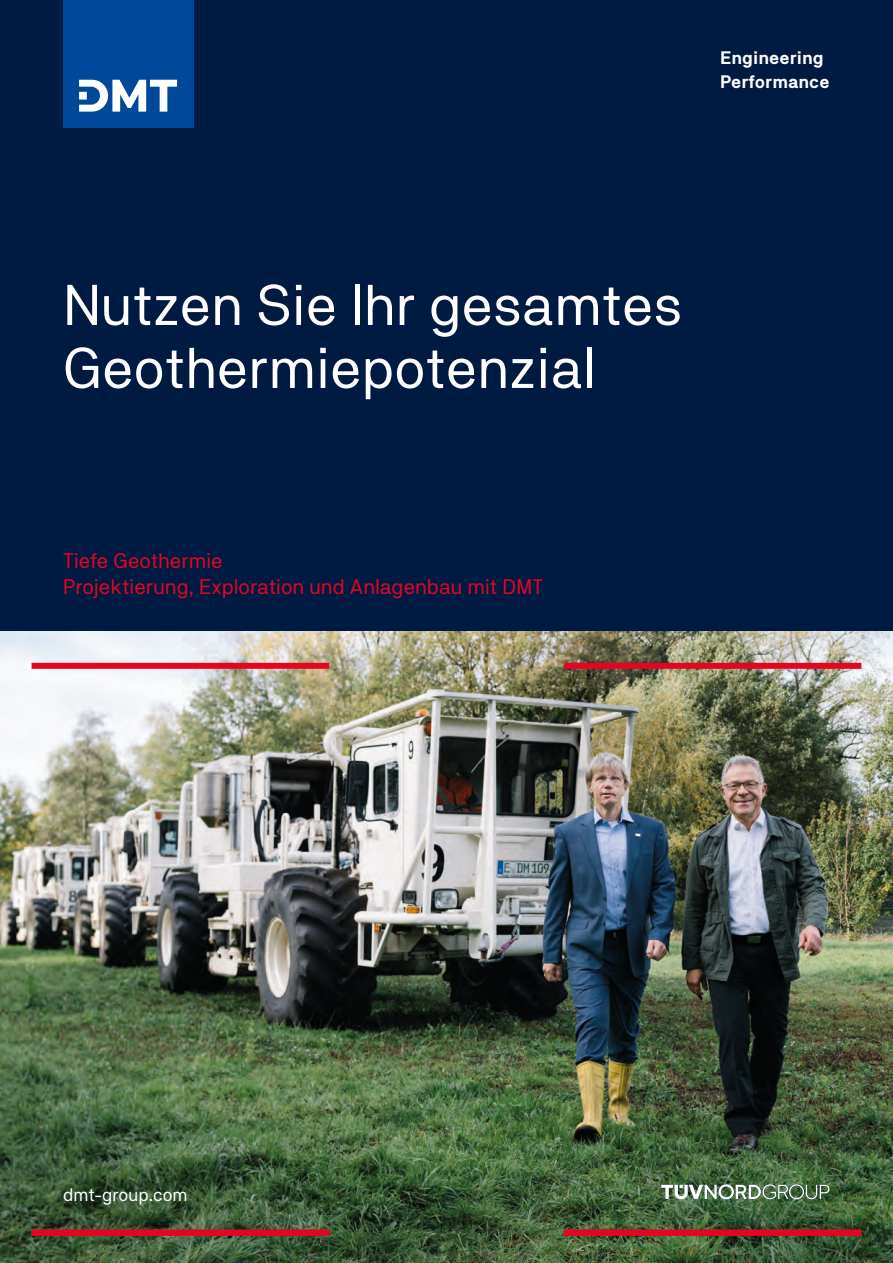
<style>
.page{position:relative;width:893px;height:1263px;background:#fff}
.page>*{position:absolute;margin:0;border:0;box-sizing:border-box;transform-origin:0 0}
.t1{font:57px/63px "TNG Pro";color:#fff}
.t2{font:21px/25.5px "TNG Pro";letter-spacing:-.005em;color:#e40523}
.t3{font:700 18px/24px "TNG Pro";color:#fff}
.t4{font:18px "TNG Pro";color:#fff}
</style>
<div class="page">
<div style="left:0;top:0;width:893px;height:634px;background:#001b41"></div>
<img style="left:0;top:631px;width:893px;height:632px">
<div style="left:564px;top:1230px;width:297px;height:6px;background:#e40523"></div>
<div style="left:32px;top:1230px;width:297px;height:6px;background:#e40523"></div>
<div style="left:32px;top:663px;width:297px;height:6px;background:#e40523"></div>
<div style="left:564px;top:663px;width:297px;height:6px;background:#e40523"></div>
<div style="left:63px;top:0;width:130px;height:128px;background:#00499a"></div>
<svg style="left:79px;top:80px;width:99px;height:32px"></svg>
<svg style="left:661px;top:1184px;width:169px;height:15px"></svg>
<p class="t3" style="left:720px;top:45px;width:111px">Engineering<br>Performance</p>
<h1 class="t1" style="left:63px;top:273px;width:620px">Nutzen Sie Ihr gesamtes<br>Geothermiepotenzial</h1>
<p class="t2" style="left:63px;top:548px;width:481px">Tiefe Geothermie<br>Projektierung, Exploration und Anlagenbau mit DMT</p>
<p class="t4" style="left:63px;top:1183px;width:126px">dmt-group.com</p>
</div>
